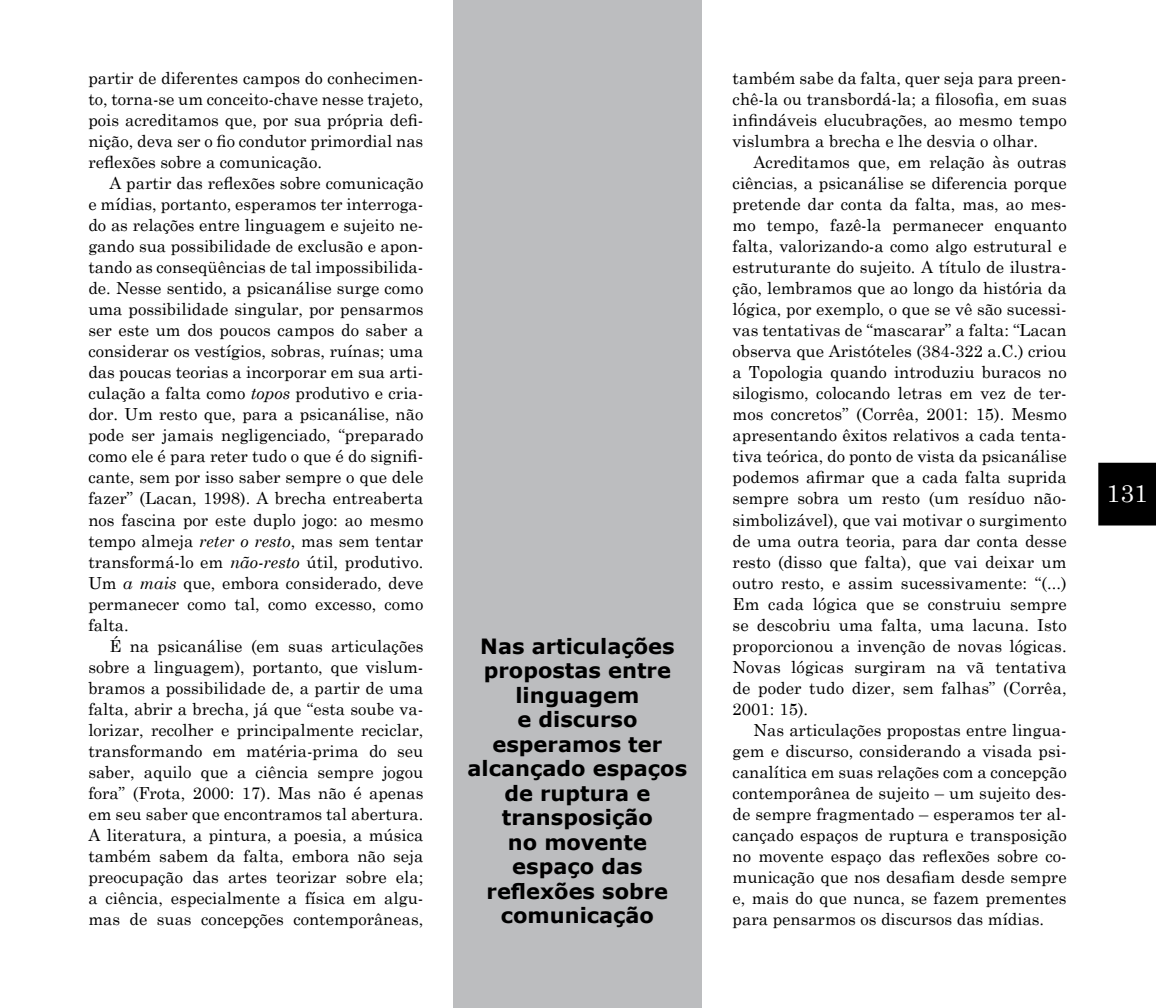
<style>
.page{position:relative;width:1156px;height:1008px;background:#fff}
.page>*{position:absolute;margin:0;border:0;box-sizing:border-box;transform-origin:0 0}
.t1{font:24.5px "Century Schoolbook";color:#fff}
.t2{font:700 21px/24.5px "Verdana";color:#000;text-align:center}
.t3{font:16.62px/21px "Century Schoolbook";color:#000;text-align:justify}
.s1{font-style:italic}
</style>
<div class="page">
<div style="left:1098px;top:462px;width:58px;height:63px;background:#000"></div>
<div style="left:454px;top:0;width:248px;height:1007px;background:#bcbdbf"></div>
<p class="t3" style="left:88px;top:66px;width:336px">partir de diferentes campos do conhecimen&shy;to, torna-se um conceito-chave nesse trajeto, pois acreditamos que, por sua própria defi&shy;nição, deva ser o fio condutor primordial nas reflexões sobre a comunicação.</p>
<p class="t3" style="left:88px;top:171px;width:336px;text-indent:21px">A partir das reflexões sobre comunicação e mídias, portanto, esperamos ter interroga&shy;do as relações entre linguagem e sujeito ne&shy;gando sua possibilidade de exclusão e apon&shy;tando as conseqüências de tal impossibilida&shy;de. Nesse sentido, a psicanálise surge como uma possibilidade singular, por pensarmos ser este um dos poucos campos do saber a considerar os vestígios, sobras, ruínas; uma das poucas teorias a incorporar em sua arti&shy;culação a falta como <span class="s1">topos</span> produtivo e cria&shy;dor. Um resto que, para a psicanálise, não pode ser jamais negligenciado, “preparado como ele é para reter tudo o que é do signifi&shy;cante, sem por isso saber sempre o que dele fazer” (Lacan, 1998). A brecha entreaberta nos fascina por este duplo jogo: ao mesmo tempo almeja <span class="s1">reter o resto</span>, mas sem tentar transformá-lo em <span class="s1">não-resto</span> útil, produtivo.<br>Um <span class="s1">a mais</span> que, embora considerado, deve permanecer como tal, como excesso, como falta.</p>
<p class="t3" style="left:88px;top:633px;width:336px;text-indent:21px">É na psicanálise (em suas articulações sobre a linguagem), portanto, que vislum&shy;bramos a possibilidade de, a partir de uma falta, abrir a brecha, já que “esta soube va&shy;lorizar, recolher e principalmente reciclar, transformando em matéria-prima do seu saber, aquilo que a ciência sempre jogou fora” (Frota, 2000: 17). Mas não é apenas em seu saber que encontramos tal abertura.<br>A literatura, a pintura, a poesia, a música também sabem da falta, embora não seja preocupação das artes teorizar sobre ela; a ciência, especialmente a física em algu&shy;mas de suas concepções contemporâneas,</p>
<p class="t2" style="left:468px;top:632px;width:221px">Nas articulações propostas entre linguagem<br>e discurso esperamos ter alcançado espaços de ruptura e transposição<br>no movente espaço das reflexões sobre comunicação</p>
<p class="t3" style="left:733px;top:66px;width:336px">também sabe da falta, quer seja para preen&shy;chê-la ou transbordá-la; a filosofia, em suas infindáveis elucubrações, ao mesmo tempo vislumbra a brecha e lhe desvia o olhar.</p>
<p class="t3" style="left:733px;top:150px;width:336px;text-indent:21px">Acreditamos que, em relação às outras ciências, a psicanálise se diferencia porque pretende dar conta da falta, mas, ao mes&shy;mo tempo, fazê-la permanecer enquanto falta, valorizando-a como algo estrutural e estruturante do sujeito. A título de ilustra&shy;ção, lembramos que ao longo da história da lógica, por exemplo, o que se vê são sucessi&shy;vas tentativas de “mascarar” a falta: “Lacan observa que Aristóteles (384-322 a.C.) criou a Topologia quando introduziu buracos no silogismo, colocando letras em vez de ter&shy;mos concretos” (Corrêa, 2001: 15). Mesmo apresentando êxitos relativos a cada tenta&shy;tiva teórica, do ponto de vista da psicanálise podemos afirmar que a cada falta suprida sempre sobra um resto (um resíduo não&shy;simbolizável), que vai motivar o surgimento de uma outra teoria, para dar conta desse resto (disso que falta), que vai deixar um outro resto, e assim sucessivamente: “(...)<br>Em cada lógica que se construiu sempre se descobriu uma falta, uma lacuna. Isto proporcionou a invenção de novas lógicas.<br>Novas lógicas surgiram na vã tentativa de poder tudo dizer, sem falhas” (Corrêa, 2001: 15).</p>
<p class="t3" style="left:733px;top:717px;width:336px;text-indent:21px">Nas articulações propostas entre lingua&shy;gem e discurso, considerando a visada psi&shy;canalítica em suas relações com a concepção contemporânea de sujeito – um sujeito des&shy;de sempre fragmentado – esperamos ter al&shy;cançado espaços de ruptura e transposição no movente espaço das reflexões sobre co&shy;municação que nos desafiam desde sempre e, mais do que nunca, se fazem prementes para pensarmos os discursos das mídias.</p>
<h1 class="t1" style="left:1106px;top:472px;width:43px">131</h1>
</div>
